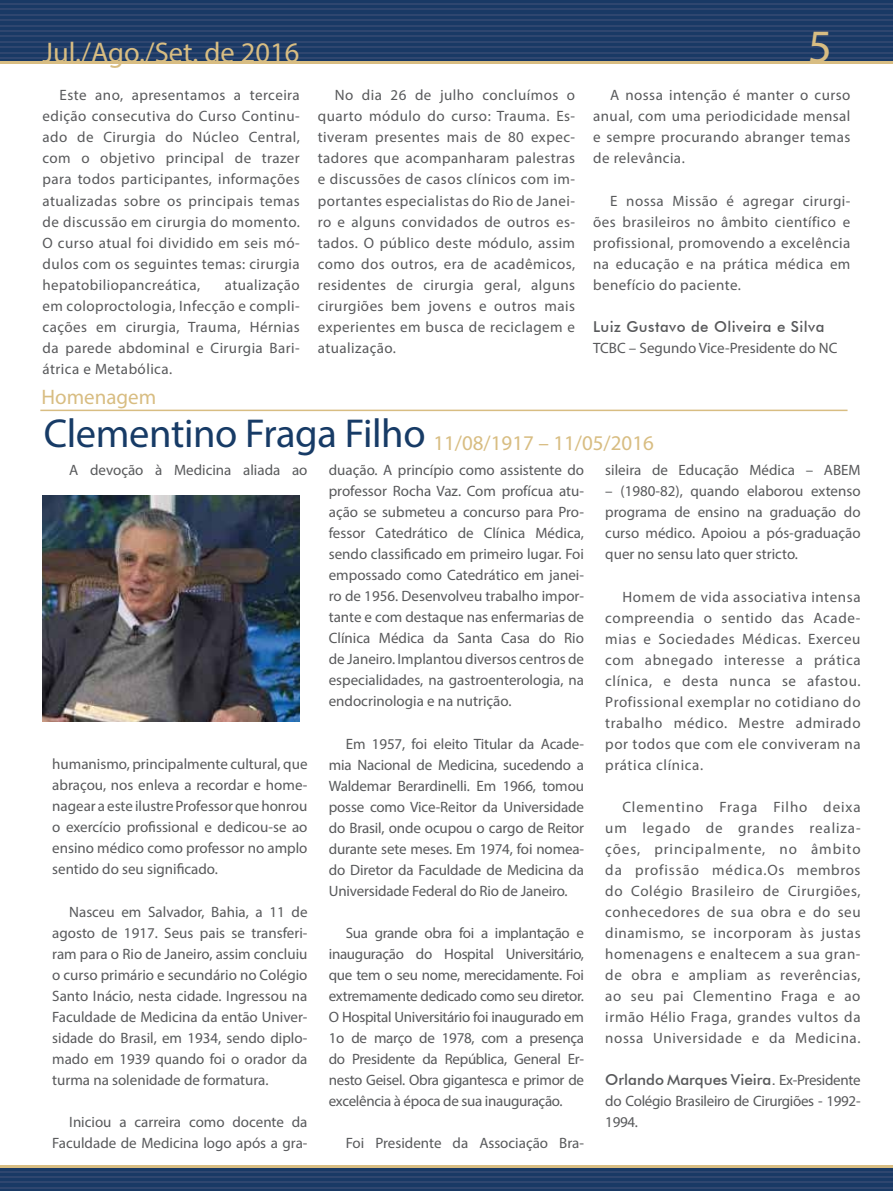
<style>
.page{position:relative;width:893px;height:1191px;background:#fff}
.page>*{position:absolute;margin:0;border:0;box-sizing:border-box;transform-origin:0 0}
.t1{font:46.5px "Myriad Pro";color:#d8bd82}
.t2{font:28.5px "Myriad Pro";color:#d8bd82}
.t3{font:21px "Myriad Pro";color:#d8bd82}
.t4{font:15px/21px "Myriad Pro";color:#58595b;text-align:justify}
.t5{font:15px/21px "Myriad Pro";letter-spacing:-.02em;color:#58595b}
.t6{font:500 15px "Futura BT";color:#58595b}
.t7{font:500 15px "Futura BT";letter-spacing:.03em;color:#58595b}
.s1{font-size:40.5px;color:#173b66}
.s2{font-family:"Myriad Pro";font-weight:400}
</style>
<div class="page">
<div style="left:0;top:0;width:893px;height:62px;background:#193965"></div>
<hr style="left:0;top:3px;width:893px;height:2px;background:#2f466f">
<hr style="left:0;top:9px;width:893px;height:1px;background:#2f466f">
<hr style="left:0;top:14px;width:893px;height:2px;background:#2f466f">
<hr style="left:0;top:19px;width:893px;height:2px;background:#2f466f">
<hr style="left:0;top:25px;width:893px;height:1px;background:#2f466f">
<hr style="left:0;top:30px;width:893px;height:2px;background:#2f466f">
<hr style="left:0;top:36px;width:893px;height:1px;background:#2f466f">
<hr style="left:0;top:41px;width:893px;height:2px;background:#2f466f">
<hr style="left:0;top:47px;width:893px;height:1px;background:#2f466f">
<hr style="left:0;top:52px;width:893px;height:1px;background:#2f466f">
<hr style="left:0;top:57px;width:893px;height:2px;background:#2f466f">
<hr style="left:0;top:62px;width:893px;height:2px;background:#d8bd82">
<svg style="left:0;top:1167px;width:893px;height:24px;background:#274268"></svg>
<hr style="left:0;top:1187px;width:893px;height:1px;background:#2f466f">
<hr style="left:0;top:1181px;width:893px;height:2px;background:#2f466f">
<hr style="left:0;top:1176px;width:893px;height:1px;background:#2f466f">
<hr style="left:0;top:1170px;width:893px;height:2px;background:#2f466f">
<hr style="left:0;top:1165px;width:893px;height:2px;background:#d8bd82">
<hr style="left:40px;top:409px;width:807px;height:2px;background:#d8bd82">
<img style="left:43px;top:495px;width:257px;height:226px">
<h2 class="t2" style="left:43px;top:35px;width:258px">Jul./Ago./Set. de 2016</h2>
<h1 class="t1" style="left:808px;top:18px;width:25px">5</h1>
<p class="t4" style="left:43px;top:85px;width:259px;text-indent:17px">Este ano, apresentamos a terceira edição consecutiva do Curso Continu&shy;ado de Cirurgia do Núcleo Central, com o objetivo principal de trazer para todos participantes, informações atualizadas sobre os principais temas de discussão em cirurgia do momento.<br>O curso atual foi dividido em seis mó&shy;dulos com os seguintes temas: cirurgia hepatobiliopancreática,</p>
<p class="t4" style="left:43px;top:274px;width:259px;text-indent:182px">atualização em coloproctologia, Infecção e compli&shy;cações em cirurgia, Trauma, Hérnias da parede abdominal e Cirurgia Bari&shy;átrica e Metabólica.</p>
<h3 class="t3" style="left:42px;top:384px;width:116px">Homenagem</h3>
<p class="t4" style="left:318px;top:85px;width:259px;text-indent:17px">No dia 26 de julho concluímos o quarto módulo do curso: Trauma. Es&shy;tiveram presentes mais de 80 expec&shy;tadores que acompanharam palestras e discussões de casos clínicos com im&shy;portantes especialistas do Rio de Janei&shy;ro e alguns convidados de outros es&shy;tados. O público deste módulo, assim como dos outros, era de acadêmicos, residentes de cirurgia geral, alguns cirurgiões bem jovens e outros mais experientes em busca de reciclagem e atualização.</p>
<p class="t4" style="left:593px;top:85px;width:259px;text-indent:17px">A nossa intenção é manter o curso anual, com uma periodicidade mensal e sempre procurando abranger temas de relevância.</p>
<p class="t4" style="left:593px;top:190px;width:259px;text-indent:17px">E nossa Missão é agregar cirurgi&shy;ões brasileiros no âmbito científico e profissional, promovendo a excelência na educação e na prática médica em benefício do paciente.</p>
<p class="t7" style="left:593px;top:317px;width:233px">Luiz Gustavo de Oliveira e Silva</p>
<p class="t4" style="left:593px;top:337px;width:246px">TCBC – Segundo Vice-Presidente do NC</p>
<h3 class="t3" style="left:44px;top:430px;width:612px"><span class="s1">Clementino Fraga Filho</span> 11/08/1917 – 11/05/2016</h3>
<p class="t4" style="left:69px;top:459px;width:240px">A devoção à Medicina aliada ao</p>
<p class="t4" style="left:52px;top:753px;width:257px">humanismo, principalmente cultural, que abraçou, nos enleva a recordar e home&shy;nagear a este ilustre Professor que honrou o exercício profissional e dedicou-se ao ensino médico como professor no amplo sentido do seu significado.</p>
<p class="t4" style="left:52px;top:901px;width:257px;text-indent:17px">Nasceu em Salvador, Bahia, a 11 de agosto de 1917. Seus pais se transferi&shy;ram para o Rio de Janeiro, assim concluiu o curso primário e secundário no Colégio Santo Inácio, nesta cidade. Ingressou na Faculdade de Medicina da então Univer&shy;sidade do Brasil, em 1934, sendo diplo&shy;mado em 1939 quando foi o orador da turma na solenidade de formatura.</p>
<p class="t4" style="left:52px;top:1111px;width:257px;text-align:right">Iniciou a carreira como docente da<br>Faculdade de Medicina logo após a gra-</p>
<p class="t4" style="left:329px;top:459px;width:257px">duação. A princípio como assistente do professor Rocha Vaz. Com profícua atu&shy;ação se submeteu a concurso para Pro&shy;fessor Catedrático de Clínica Médica, sendo classificado em primeiro lugar. Foi empossado como Catedrático em janei&shy;ro de 1956. Desenvolveu trabalho impor&shy;tante e com destaque nas enfermarias de Clínica Médica da Santa Casa do Rio de Janeiro. Implantou diversos centros de especialidades, na gastroenterologia, na endocrinologia e na nutrição.</p>
<p class="t4" style="left:329px;top:733px;width:257px;text-indent:17px">Em 1957, foi eleito Titular da Acade&shy;mia Nacional de Medicina, sucedendo a Waldemar Berardinelli. Em 1966, tomou posse como Vice-Reitor da Universidade do Brasil, onde ocupou o cargo de Reitor durante sete meses. Em 1974, foi nomea&shy;do Diretor da Faculdade de Medicina da Universidade Federal do Rio de Janeiro.</p>
<p class="t4" style="left:329px;top:922px;width:257px;text-indent:17px">Sua grande obra foi a implantação e inauguração do Hospital Universitário, que tem o seu nome, merecidamente. Foi extremamente dedicado como seu diretor.<br>O Hospital Universitário foi inaugurado em 1o de março de 1978, com a presença do Presidente da República, General Er&shy;nesto Geisel. Obra gigantesca e primor de excelência à época de sua inauguração.</p>
<p class="t4" style="left:346px;top:1132px;width:240px">Foi Presidente da Associação Bra-</p>
<p class="t4" style="left:605px;top:459px;width:257px">sileira de Educação Médica – ABEM</p>
<p class="t4" style="left:605px;top:480px;width:257px">– (1980-82), quando elaborou extenso programa de ensino na graduação do curso médico. Apoiou a pós-graduação quer no sensu lato quer stricto.</p>
<p class="t4" style="left:605px;top:586px;width:257px;text-indent:17px">Homem de vida associativa intensa compreendia o sentido das Acade&shy;mias e Sociedades Médicas. Exerceu com abnegado interesse a prática clínica, e desta nunca se afastou.<br>Profissional exemplar no cotidiano do trabalho médico. Mestre admirado por todos que com ele conviveram na prática clínica.</p>
<p class="t4" style="left:605px;top:796px;width:257px;text-indent:17px">Clementino Fraga Filho deixa um legado de grandes realiza&shy;ções, principalmente, no âmbito da profissão médica.Os membros do Colégio Brasileiro de Cirurgiões, conhecedores de sua obra e do seu dinamismo, se incorporam às justas homenagens e enaltecem a sua gran&shy;de obra e ampliam as reverências, ao seu pai Clementino Fraga e ao irmão Hélio Fraga, grandes vultos da nossa Universidade e da Medicina.</p>
<p class="t6" style="left:605px;top:1070px;width:257px">Orlando Marques Vieira. <span class="s2">Ex-Presidente</span></p>
<p class="t5" style="left:605px;top:1090px;width:257px">do Colégio Brasileiro de Cirurgiões - 1992-<br>1994.</p>
</div>
